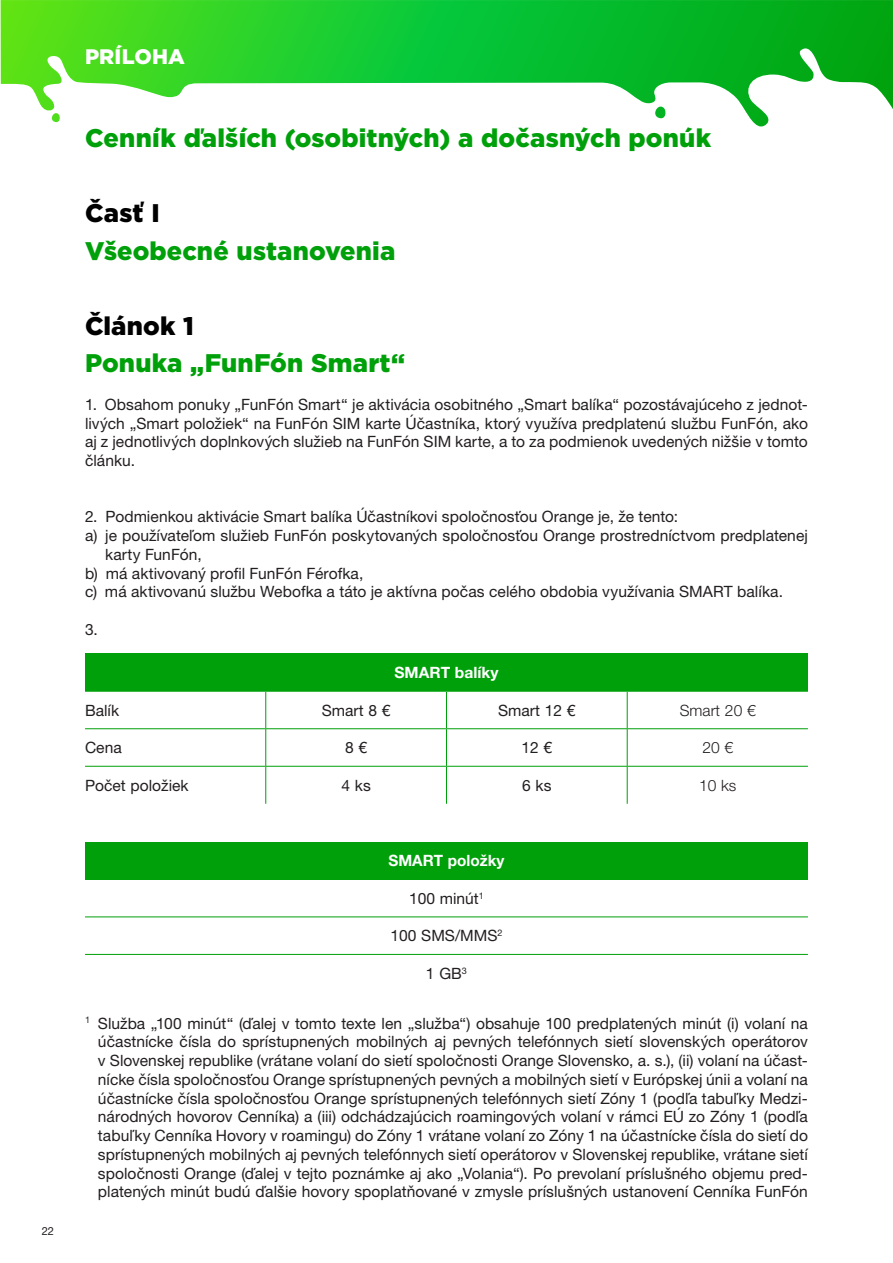
<style>
.page{position:relative;width:893px;height:1263px;background:#fff}
.page>*{position:absolute;margin:0;border:0;box-sizing:border-box;transform-origin:0 0}
.HDL_17_b{font:900 25.5px "Gotham";letter-spacing:.005em;color:#00a00a}
.HDL_17_b-2{font:900 25.5px "Gotham";letter-spacing:.005em;color:#000}
.HDL_Kaptioly{font:900 21px "Gotham";letter-spacing:.005em;color:#fff}
.Text_10_4_b{font:15.6px/18.8px "Helvetica Neue LT Pro";color:#231f20;text-align:justify}
.t1{font:700 15.6px "Helvetica Neue LT Pro";color:#fff}
.t2{font:300 15.6px "Helvetica Neue LT Pro";color:#231f20}
.t3{font:11.25px "Helvetica Neue LT Pro";color:#231f20}
</style>
<div class="page">
<svg style="left:1px;top:0;width:892px;height:127px"></svg>
<div style="left:85px;top:654px;width:723px;height:37px;background:#00a00a"></div>
<hr style="left:85px;top:691px;width:181px;height:1px;background:#00a00a">
<hr style="left:266px;top:691px;width:180px;height:1px;background:#00a00a">
<hr style="left:265px;top:692px;width:1px;height:36px;background:#00a00a">
<hr style="left:446px;top:691px;width:181px;height:1px;background:#00a00a">
<hr style="left:446px;top:692px;width:1px;height:36px;background:#00a00a">
<hr style="left:627px;top:691px;width:181px;height:1px;background:#00a00a">
<hr style="left:627px;top:692px;width:1px;height:36px;background:#00a00a">
<hr style="left:85px;top:728px;width:181px;height:1px;background:#00a00a">
<hr style="left:266px;top:728px;width:180px;height:1px;background:#00a00a">
<hr style="left:265px;top:729px;width:1px;height:37px;background:#00a00a">
<hr style="left:446px;top:728px;width:181px;height:1px;background:#00a00a">
<hr style="left:446px;top:729px;width:1px;height:37px;background:#00a00a">
<hr style="left:627px;top:728px;width:181px;height:1px;background:#00a00a">
<hr style="left:627px;top:729px;width:1px;height:37px;background:#00a00a">
<hr style="left:85px;top:766px;width:181px;height:1px;background:#00a00a">
<hr style="left:266px;top:766px;width:180px;height:1px;background:#00a00a">
<hr style="left:265px;top:767px;width:1px;height:37px;background:#00a00a">
<hr style="left:446px;top:766px;width:181px;height:1px;background:#00a00a">
<hr style="left:446px;top:767px;width:1px;height:37px;background:#00a00a">
<hr style="left:627px;top:766px;width:181px;height:1px;background:#00a00a">
<hr style="left:627px;top:767px;width:1px;height:37px;background:#00a00a">
<div style="left:85px;top:842px;width:723px;height:37px;background:#00a00a"></div>
<hr style="left:85px;top:879px;width:723px;height:1px;background:#00a00a">
<hr style="left:85px;top:916px;width:723px;height:1px;background:#00a00a">
<hr style="left:85px;top:954px;width:723px;height:1px;background:#00a00a">
<p class="t3" style="left:42px;top:1224px;width:14px">22</p>
<p class="HDL_Kaptioly" style="left:85px;top:42px;width:101px">PRÍLOHA</p>
<p class="HDL_17_b" style="left:85px;top:121px;width:627px">Cenník ďalších (osobitných) a dočasných ponúk</p>
<p class="HDL_17_b-2" style="left:85px;top:196px;width:76px">Časť I</p>
<p class="HDL_17_b" style="left:85px;top:233px;width:312px">Všeobecné ustanovenia</p>
<p class="HDL_17_b-2" style="left:85px;top:308px;width:110px">Článok 1</p>
<p class="HDL_17_b" style="left:85px;top:346px;width:322px">Ponuka „FunFón Smart“</p>
<p class="Text_10_4_b" style="left:85px;top:395px;width:724px">1. Obsahom ponuky „FunFón Smart“ je aktivácia osobitného „Smart balíka“ pozostávajúceho z jednot&shy;livých „Smart položiek“ na FunFón SIM karte Účastníka, ktorý využíva predplatenú službu FunFón, ako aj z jednotlivých doplnkových služieb na FunFón SIM karte, a to za podmienok uvedených nižšie v tomto článku.</p>
<p class="Text_10_4_b" style="left:85px;top:507px;width:594px">2. Podmienkou aktivácie Smart balíka Účastníkovi spoločnosťou Orange je, že tento:</p>
<p class="Text_10_4_b" style="left:105px;top:526px;width:704px;text-indent:-20px">a) je používateľom služieb FunFón poskytovaných spoločnosťou Orange prostredníctvom predplatenej karty FunFón,</p>
<p class="Text_10_4_b" style="left:85px;top:563px;width:280px">b) má aktivovaný profil FunFón Férofka,</p>
<p class="Text_10_4_b" style="left:85px;top:582px;width:700px">c) má aktivovanú službu Webofka a táto je aktívna počas celého obdobia využívania SMART balíka.</p>
<p class="Text_10_4_b" style="left:85px;top:620px;width:14px">3.</p>
<p class="t1" style="left:394px;top:663px;width:106px">SMART balíky</p>
<p class="Text_10_4_b" style="left:85px;top:700px;width:36px">Balík</p>
<p class="Text_10_4_b" style="left:322px;top:700px;width:70px">Smart 8 €</p>
<p class="Text_10_4_b" style="left:498px;top:700px;width:79px">Smart 12 €</p>
<p class="t2" style="left:680px;top:700px;width:78px">Smart 20 €</p>
<p class="Text_10_4_b" style="left:85px;top:738px;width:38px">Cena</p>
<p class="Text_10_4_b" style="left:345px;top:738px;width:24px">8 €</p>
<p class="Text_10_4_b" style="left:521px;top:738px;width:32px">12 €</p>
<p class="t2" style="left:702px;top:738px;width:32px">20 €</p>
<p class="Text_10_4_b" style="left:85px;top:776px;width:105px">Počet položiek</p>
<p class="Text_10_4_b" style="left:341px;top:776px;width:31px">4 ks</p>
<p class="Text_10_4_b" style="left:522px;top:776px;width:31px">6 ks</p>
<p class="t2" style="left:699px;top:776px;width:39px">10 ks</p>
<p class="t1" style="left:388px;top:851px;width:117px">SMART položky</p>
<p class="Text_10_4_b" style="left:409px;top:888px;width:76px">100 minút<sup>1</sup></p>
<p class="Text_10_4_b" style="left:390px;top:926px;width:114px">100 SMS/MMS<sup>2</sup></p>
<p class="Text_10_4_b" style="left:426px;top:963px;width:43px">1 GB<sup>3</sup></p>
<p class="Text_10_4_b" style="left:98px;top:1013px;width:712px;text-indent:-13px"><sup>1</sup> Služba „100 minút“ (ďalej v tomto texte len „služba“) obsahuje 100 predplatených minút (i) volaní na účastnícke čísla do sprístupnených mobilných aj pevných telefónnych sietí slovenských operátorov v Slovenskej republike (vrátane volaní do sietí spoločnosti Orange Slovensko, a. s.), (ii) volaní na účast&shy;nícke čísla spoločnosťou Orange sprístupnených pevných a mobilných sietí v Európskej únii a volaní na účastnícke čísla spoločnosťou Orange sprístupnených telefónnych sietí Zóny 1 (podľa tabuľky Medzi&shy;národných hovorov Cenníka) a (iii) odchádzajúcich roamingových volaní v rámci EÚ zo Zóny 1 (podľa tabuľky Cenníka Hovory v roamingu) do Zóny 1 vrátane volaní zo Zóny 1 na účastnícke čísla do sietí do sprístupnených mobilných aj pevných telefónnych sietí operátorov v Slovenskej republike, vrátane sietí spoločnosti Orange (ďalej v tejto poznámke aj ako „Volania“). Po prevolaní príslušného objemu pred&shy;platených minút budú ďalšie hovory spoplatňované v zmysle príslušných ustanovení Cenníka FunFón</p>
</div>
